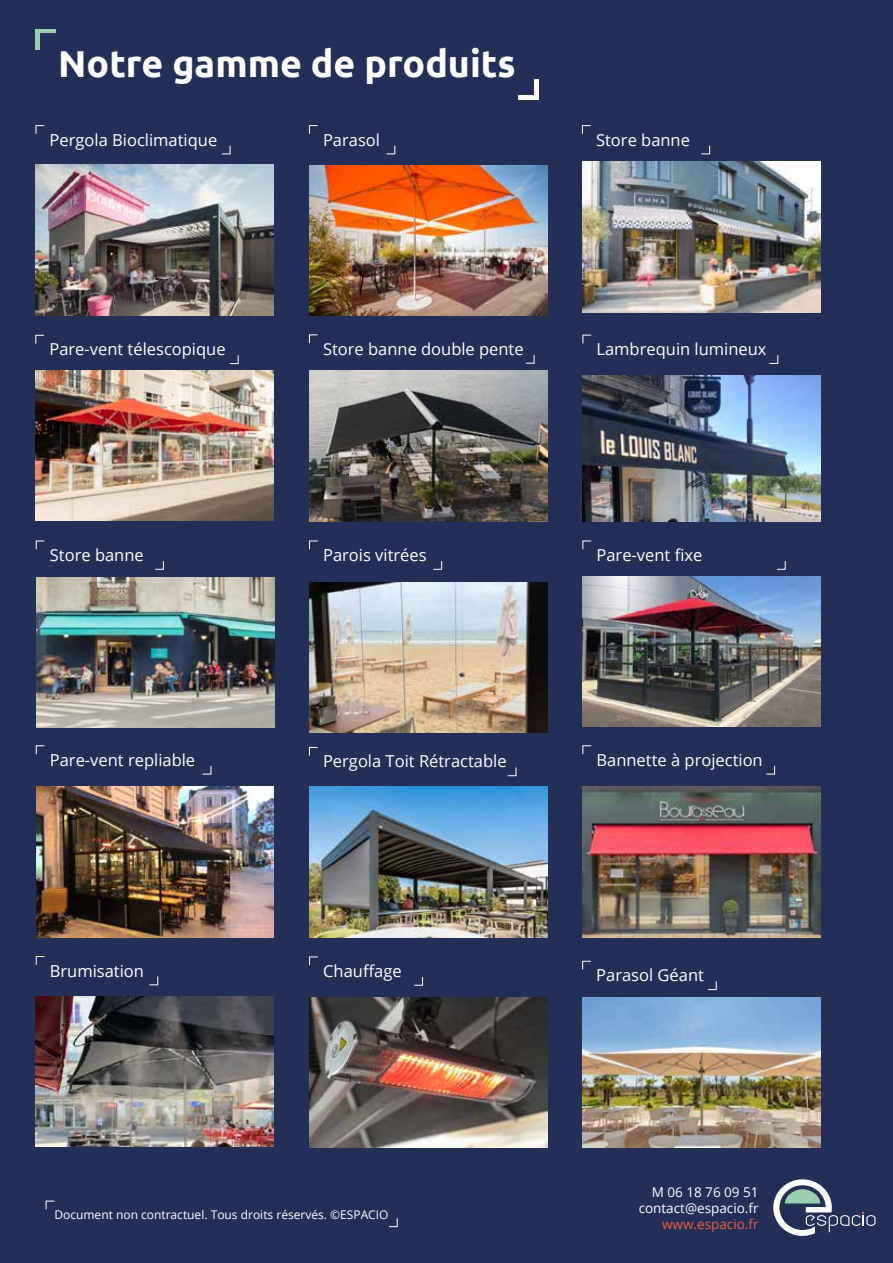
<style>
.page{position:relative;width:893px;height:1263px;background:#242f57}
.page>*{position:absolute;margin:0;border:0;box-sizing:border-box;transform-origin:0 0}
.t1{font:700 37.5px "Ubuntu";color:#fff}
.t2{font:16.5px "Open Sans";color:#fff}
.t3{font:13.5px/16.2px "Open Sans";color:#fff;text-align:right}
.t4{font:13.5px "Open Sans";color:#eb5d40}
.t5{font:12px "Open Sans";color:#fff}
</style>
<div class="page">
<svg style="left:773px;top:1179px;width:102px;height:57px"></svg>
<svg style="left:46px;top:1201px;width:8px;height:8px"></svg>
<svg style="left:389px;top:1218px;width:9px;height:9px"></svg>
<svg style="left:36px;top:125px;width:8px;height:9px"></svg>
<svg style="left:222px;top:146px;width:9px;height:9px"></svg>
<img style="left:36px;top:165px;width:238px;height:150px">
<div style="left:36px;top:29px;width:20px;height:20px;background:#9dceb1"></div>
<div style="left:40px;top:34px;width:18px;height:18px;background:#242f57"></div>
<div style="left:518px;top:79px;width:20px;height:20px;background:#fff"></div>
<div style="left:516px;top:77px;width:18px;height:18px;background:#242f57"></div>
<svg style="left:36px;top:335px;width:8px;height:9px"></svg>
<svg style="left:230px;top:355px;width:9px;height:9px"></svg>
<img style="left:36px;top:370px;width:238px;height:151px">
<svg style="left:582px;top:125px;width:9px;height:9px"></svg>
<svg style="left:701px;top:146px;width:9px;height:9px"></svg>
<img style="left:582px;top:162px;width:238px;height:150px">
<svg style="left:36px;top:745px;width:9px;height:9px"></svg>
<svg style="left:203px;top:766px;width:9px;height:9px"></svg>
<img style="left:36px;top:787px;width:238px;height:150px">
<svg style="left:583px;top:335px;width:8px;height:8px"></svg>
<svg style="left:769px;top:355px;width:10px;height:9px"></svg>
<img style="left:583px;top:375px;width:238px;height:146px">
<svg style="left:36px;top:956px;width:9px;height:9px"></svg>
<svg style="left:150px;top:976px;width:9px;height:9px"></svg>
<img style="left:36px;top:996px;width:238px;height:151px">
<svg style="left:309px;top:747px;width:9px;height:9px"></svg>
<svg style="left:508px;top:767px;width:9px;height:9px"></svg>
<img style="left:309px;top:787px;width:238px;height:150px">
<svg style="left:36px;top:541px;width:9px;height:8px"></svg>
<svg style="left:155px;top:561px;width:9px;height:9px"></svg>
<img style="left:36px;top:577px;width:238px;height:151px">
<svg style="left:582px;top:961px;width:9px;height:8px"></svg>
<svg style="left:708px;top:981px;width:9px;height:9px"></svg>
<img style="left:582px;top:997px;width:238px;height:150px">
<svg style="left:309px;top:125px;width:9px;height:9px"></svg>
<svg style="left:387px;top:146px;width:9px;height:9px"></svg>
<img style="left:309px;top:165px;width:238px;height:150px">
<svg style="left:309px;top:957px;width:9px;height:8px"></svg>
<svg style="left:414px;top:977px;width:9px;height:9px"></svg>
<img style="left:309px;top:997px;width:238px;height:150px">
<svg style="left:583px;top:745px;width:8px;height:9px"></svg>
<svg style="left:766px;top:766px;width:9px;height:9px"></svg>
<img style="left:583px;top:787px;width:238px;height:150px">
<svg style="left:583px;top:541px;width:8px;height:8px"></svg>
<svg style="left:777px;top:561px;width:9px;height:9px"></svg>
<img style="left:583px;top:576px;width:238px;height:150px">
<svg style="left:309px;top:541px;width:9px;height:8px"></svg>
<svg style="left:433px;top:561px;width:9px;height:9px"></svg>
<img style="left:309px;top:582px;width:238px;height:150px">
<svg style="left:309px;top:335px;width:9px;height:8px"></svg>
<svg style="left:526px;top:355px;width:9px;height:9px"></svg>
<img style="left:309px;top:371px;width:238px;height:150px">
<h1 class="t1" style="left:58px;top:41px;width:459px">Notre gamme de produits</h1>
<p class="t2" style="left:50px;top:128px;width:169px">Pergola Bioclimatique</p>
<p class="t2" style="left:323px;top:128px;width:59px">Parasol</p>
<p class="t2" style="left:596px;top:128px;width:95px">Store banne</p>
<p class="t2" style="left:49px;top:338px;width:178px">Pare-vent télescopique</p>
<p class="t2" style="left:323px;top:338px;width:202px">Store banne double pente</p>
<p class="t2" style="left:597px;top:338px;width:172px">Lambrequin lumineux</p>
<p class="t2" style="left:50px;top:544px;width:95px">Store banne</p>
<p class="t2" style="left:323px;top:544px;width:105px">Parois vitrées</p>
<p class="t2" style="left:596px;top:544px;width:107px">Pare-vent fixe</p>
<p class="t2" style="left:50px;top:748px;width:147px">Pare-vent repliable</p>
<p class="t2" style="left:323px;top:750px;width:185px">Pergola Toit Rétractable</p>
<p class="t2" style="left:596px;top:748px;width:168px">Bannette à projection</p>
<p class="t2" style="left:50px;top:959px;width:96px">Brumisation</p>
<p class="t2" style="left:323px;top:960px;width:80px">Chauffage</p>
<p class="t2" style="left:596px;top:964px;width:109px">Parasol Géant</p>
<p class="t5" style="left:54px;top:1207px;width:336px">Document non contractuel. Tous droits réservés. ©ESPACIO</p>
<p class="t3" style="left:639px;top:1183px;width:121px">M 06 18 76 09 51 contact@espacio.fr</p>
<p class="t4" style="left:662px;top:1215px;width:98px">www.espacio.fr</p>
</div>
